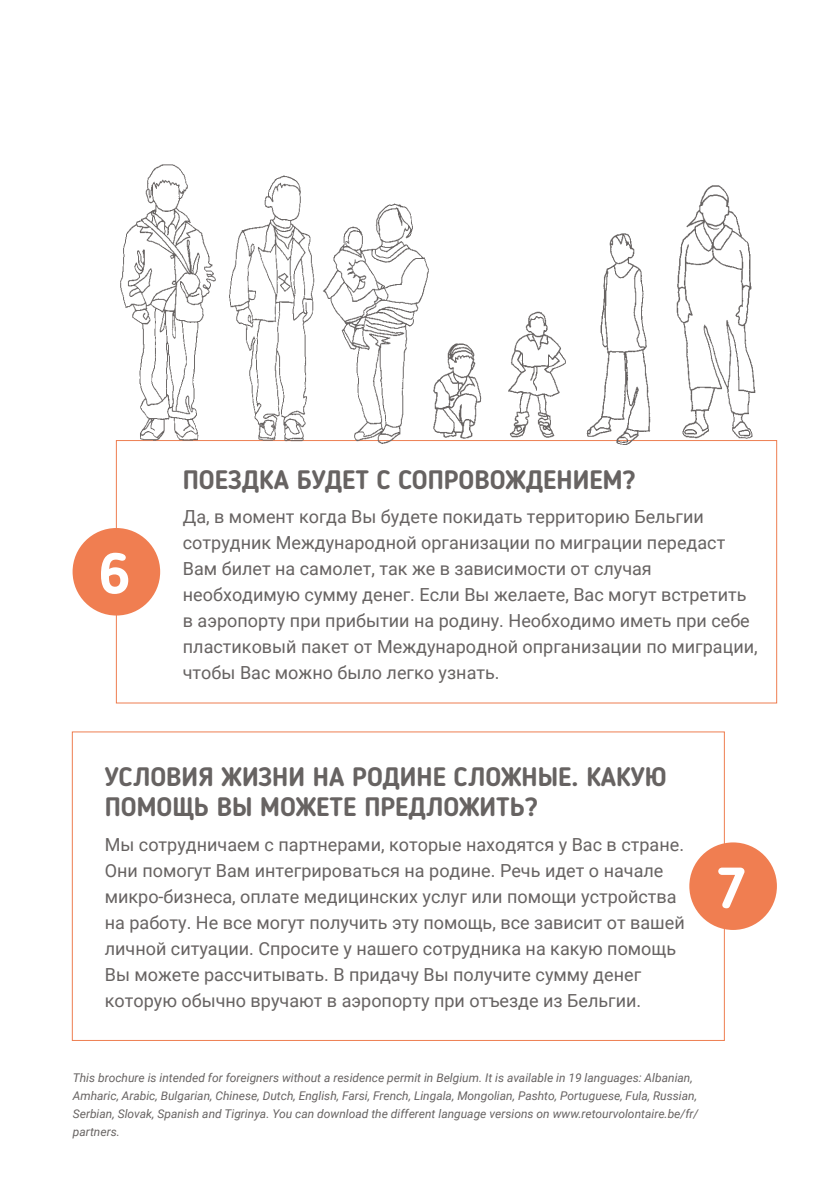
<style>
.page{position:relative;width:840px;height:1191px;background:#fff}
.page>*{position:absolute;margin:0;border:0;box-sizing:border-box;transform-origin:0 0}
.t1{font:700 57px "Blogger Sans";color:#fff}
.t2{font:700 26px/30px "Blogger Sans";color:#676362}
.t3{font:18px/26px "Roboto";color:#676362}
.t4{font:italic 12px/18px "Roboto";color:#676362}
</style>
<div class="page">
<div style="left:72px;top:528px;width:88px;height:87px;background:#f07e51;border-radius:50%"></div>
<div style="left:689px;top:842px;width:87px;height:88px;background:#f07e51;border-radius:50%"></div>
<img style="left:220px;top:175px;width:195px;height:269px">
<img style="left:415px;top:185px;width:345px;height:260px">
<img style="left:115px;top:164px;width:105px;height:292px">
<h1 class="t1" style="left:99px;top:539px;width:32px">6</h1>
<h2 class="t2" style="left:183px;top:464px;width:454px">ПОЕЗДКА БУДЕТ С СОПРОВОЖДЕНИЕМ?</h2>
<p class="t3" style="left:183px;top:503px;width:576px">Да, в момент когда Вы будете покидать территорию Бельгии сотрудник Международной организации по миграции передаст Вам билет на самолет, так же в зависимости от случая необходимую сумму денег. Если Вы желаете, Вас могут встретить в аэропорту при прибытии на родину. Необходимо иметь при себе пластиковый пакет от Международной опрганизации по миграции, чтобы Вас можно было легко узнать.</p>
<h2 class="t2" style="left:105px;top:762px;width:563px">УСЛОВИЯ ЖИЗНИ НА РОДИНЕ СЛОЖНЫЕ. КАКУЮ<br>ПОМОЩЬ ВЫ МОЖЕТЕ ПРЕДЛОЖИТЬ?</h2>
<p class="t3" style="left:105px;top:830px;width:581px">Мы сотрудничаем с партнерами, которые находятся у Вас в стране.<br>Они помогут Вам интегрироваться на родине. Речь идет о начале микро-бизнеса, оплате медицинских услуг или помощи устройства на работу. Не все могут получить эту помощь, все зависит от вашей личной ситуации. Спросите у нашего сотрудника на какую помощь Вы можете расcчитывать. В придачу Вы получите сумму денег которую обычно вручают в аэропорту при отъезде из Бельгии.</p>
<h1 class="t1" style="left:715px;top:853px;width:32px">7</h1>
<p class="t4" style="left:73px;top:1068px;width:626px">This brochure is intended for foreigners without a residence permit in Belgium. It is available in 19 languages: Albanian, Amharic, Arabic, Bulgarian, Chinese, Dutch, English, Farsi, French, Lingala, Mongolian, Pashto, Portuguese, Fula, Russian, Serbian, Slovak, Spanish and Tigrinya. You can download the different language versions on www.retourvolontaire.be/fr/ partners.</p>
</div>
